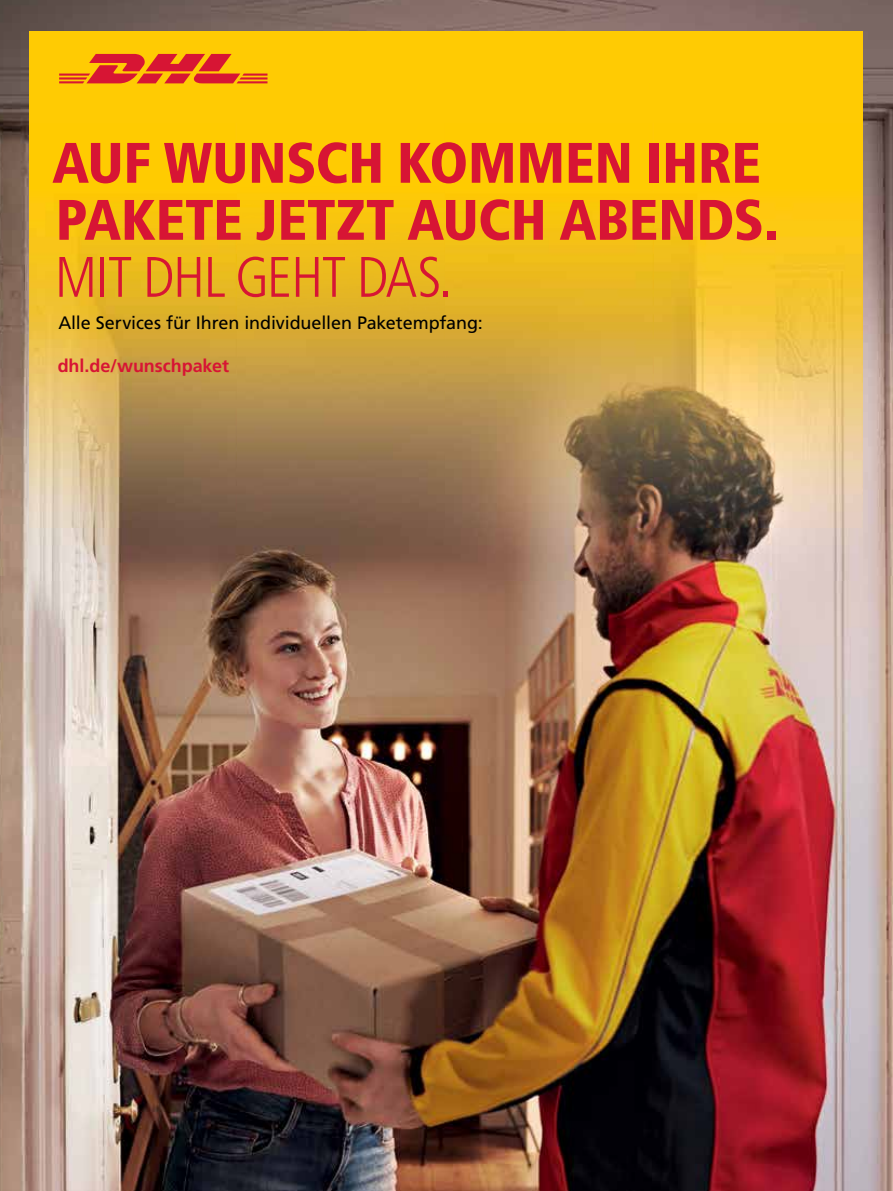
<style>
.page{position:relative;width:893px;height:1191px;background:#fff}
.page>*{position:absolute;margin:0;border:0;box-sizing:border-box;transform-origin:0 0}
.t1{font:900 condensed 57px/57px "Frutiger LT Std";letter-spacing:-.005em;color:#d71534}
.t2{font:300 condensed 57px "Frutiger LT Std";letter-spacing:-.02em;color:#d71534}
.t3{font:18px "Frutiger LT Std";letter-spacing:-.005em;color:#000}
.t4{font:700 18px "Frutiger LT Std";letter-spacing:-.005em;color:#d71534}
</style>
<div class="page">
<img style="left:0;top:0;width:893px;height:1191px">
<img style="left:29px;top:123px;width:834px;height:457px">
<div style="left:29px;top:32px;width:834px;height:91px;background:#ffcb03"></div>
<svg style="left:59px;top:54px;width:208px;height:29px"></svg>
<h1 class="t1" style="left:52px;top:134px;width:728px">AUF WUNSCH KOMMEN IHRE<br>PAKETE JETZT AUCH ABENDS.</h1>
<h1 class="t2" style="left:55px;top:245px;width:399px">MIT DHL GEHT DAS.</h1>
<p class="t3" style="left:58px;top:312px;width:426px">Alle Services für Ihren individuellen Paketempfang:</p>
<p class="t4" style="left:58px;top:355px;width:173px">dhl.de/wunschpaket</p>
</div>
